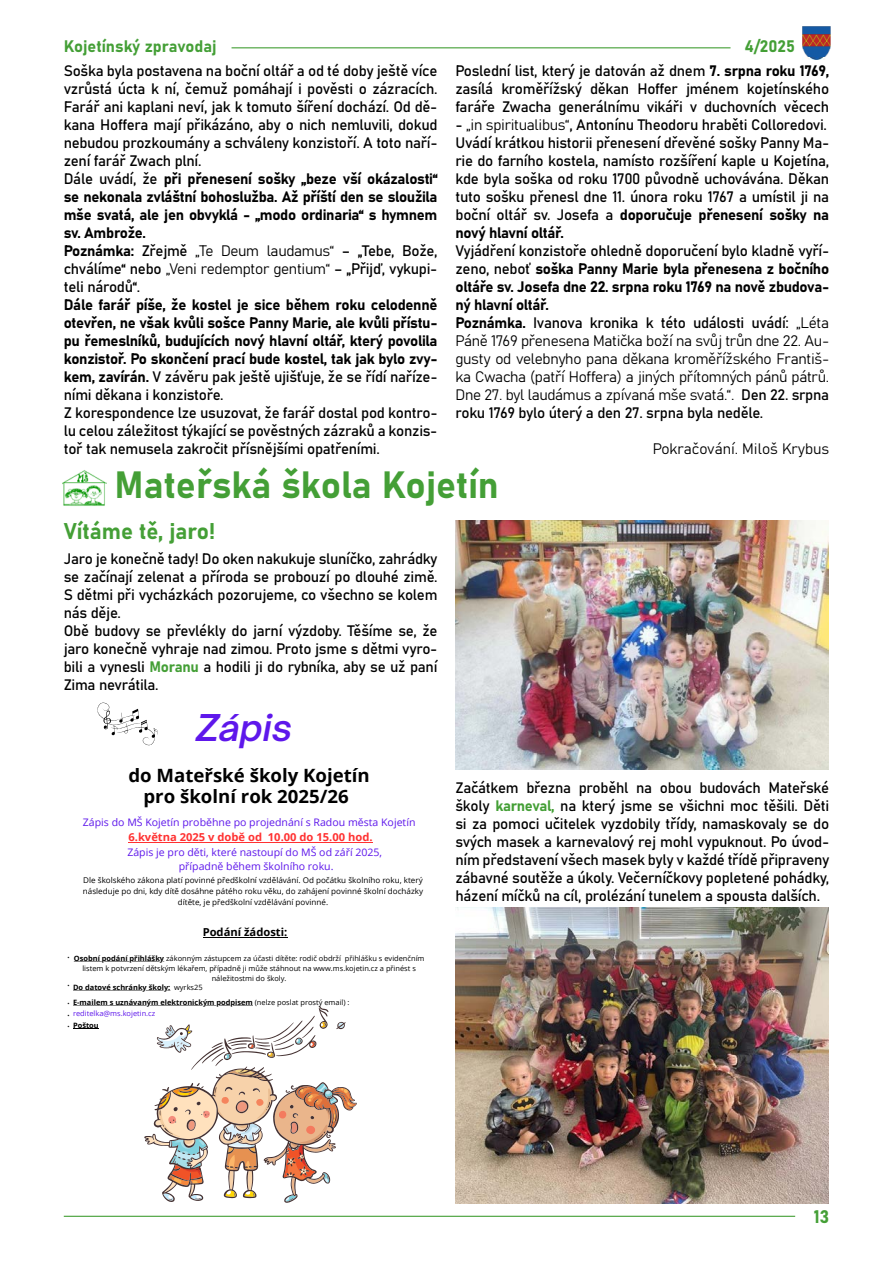
<style>
.page{position:relative;width:893px;height:1263px;background:#fff}
.page>*{position:absolute;margin:0;border:0;box-sizing:border-box;transform-origin:0 0}
.t1{font:37.5px "Bahnschrift";color:#449f36}
.t2{font:italic 600 35.4px "Open Sauce One";color:#5e17eb}
.t3{font:22.5px "Bahnschrift";color:#449f36}
.t4{font:700 18.3px/21.9px "Open Sans";color:#000;text-align:center}
.t5{font:18px "Bahnschrift";color:#449f36}
.t6{font:16.5px "Bahnschrift";color:#449f36}
.t7{font:15px/18px "Bahnschrift";letter-spacing:-.02em;color:#000}
.t8{font:15px "Bahnschrift";color:#000}
.t9{font:700 10.95px "Open Sans";color:#ff3131}
.t10{font:700 10.95px "Open Sans";color:#000}
.t11{font:10.35px/14.2px "Open Sans";color:#5e17eb;text-align:center}
.t12{font:10.35px "Open Sans";color:#000}
.t13{font:7.95px/10.9px "Open Sans";color:#000;text-align:center}
.t14{font:7.35px/10.1px "Open Sans";color:#000;text-align:center}
.t15{font:700 7.35px/15.5px "Open Sans";color:#000}
.t16{font:7.35px "Open Sans";color:#5e17eb}
.s1{color:#449f36}
.s2{font-weight:700}
.s3{font-weight:400}
</style>
<div class="page">
<hr style="left:64px;top:1216px;width:731px;height:1px;background:#449f36">
<hr style="left:232px;top:47px;width:498px;height:1px;background:#449f36">
<img style="left:803px;top:27px;width:28px;height:32px">
<img style="left:62px;top:470px;width:45px;height:36px">
<img style="left:455px;top:907px;width:373px;height:296px">
<svg style="left:97px;top:703px;width:61px;height:42px"></svg>
<hr style="left:128px;top:842px;width:134px;height:1px;background:#ff3131">
<hr style="left:268px;top:842px;width:105px;height:1px;background:#ff3131">
<hr style="left:203px;top:937px;width:84px;height:1px;background:#000">
<svg style="left:74px;top:961px;width:90px;height:1px"></svg>
<svg style="left:146px;top:990px;width:24px;height:1px"></svg>
<hr style="left:73px;top:990px;width:69px;height:1px;background:#000">
<svg style="left:144px;top:1005px;width:213px;height:198px"></svg>
<hr style="left:150px;top:1005px;width:52px;height:1px;background:#000">
<hr style="left:73px;top:1005px;width:73px;height:1px;background:#000">
<svg style="left:73px;top:1028px;width:26px;height:1px"></svg>
<img style="left:455px;top:521px;width:373px;height:248px">
<p class="t6" style="left:64px;top:33px;width:154px">Kojetínský zpravodaj</p>
<p class="t6" style="left:744px;top:33px;width:52px">4/2025</p>
<p class="t7" style="left:64px;top:60px;width:375px">Soška byla postavena na boční oltář a od té doby ještě více vzrůstá úcta k ní, čemuž pomáhají i pověsti o zázracích.<br>Farář ani kaplani neví, jak k tomuto šíření dochází. Od dě&shy;kana Hoffera mají přikázáno, aby o nich nemluvili, dokud nebudou prozkoumány a schváleny konzistoří. A toto naří&shy;zení farář Zwach plní.<br>Dále uvádí, že při přenesení sošky „beze vší okázalosti“ se nekonala zvláštní bohoslužba. Až příští den se sloužila mše svatá, ale jen obvyklá - „modo ordinaria“ s hymnem sv. Ambrože.<br>Poznámka: Zřejmě „Te Deum laudamus“ – „Tebe, Bože, chválíme“ nebo „Veni redemptor gentium“ – „Přijď, vykupi&shy;teli národů“.<br>Dále farář píše, že kostel je sice během roku celodenně otevřen, ne však kvůli sošce Panny Marie, ale kvůli přístu&shy;pu řemeslníků, budujících nový hlavní oltář, který povolila konzistoř. Po skončení prací bude kostel, tak jak bylo zvy&shy;kem, zavírán. V závěru pak ještě ujišťuje, že se řídí naříze&shy;ními děkana i konzistoře.<br>Z korespondence lze usuzovat, že farář dostal pod kontro&shy;lu celou záležitost týkající se pověstných zázraků a konzis&shy;toř tak nemusela zakročit přísnějšími opatřeními.</p>
<p class="t7" style="left:455px;top:60px;width:375px;text-align:justify">Poslední list, který je datován až dnem 7. srpna roku 1769, zasílá kroměřížský děkan Hoffer jménem kojetínského faráře Zwacha generálnímu vikáři v duchovních věcech</p>
<p class="t7" style="left:455px;top:114px;width:375px">- „in spiritualibus“, Antonínu Theodoru hraběti Colloredovi.<br>Uvádí krátkou historii přenesení dřevěné sošky Panny Ma&shy;rie do farního kostela, namísto rozšíření kaple u Kojetína, kde byla soška od roku 1700 původně uchovávána. Děkan tuto sošku přenesl dne 11. února roku 1767 a umístil ji na boční oltář sv. Josefa a doporučuje přenesení sošky na nový hlavní oltář.<br>Vyjádření konzistoře ohledně doporučení bylo kladně vyří&shy;zeno, neboť soška Panny Marie byla přenesena z bočního oltáře sv. Josefa dne 22. srpna roku 1769 na nově zbudova&shy;ný hlavní oltář.<br>Poznámka. Ivanova kronika k této události uvádí: „Léta Páně 1769 přenesena Matička boží na svůj trůn dne 22. Au&shy;gusty od velebnyho pana děkana kroměřížského Františ&shy;ka Cwacha (patří Hoffera) a jiných přítomných pánů pátrů.<br>Dne 27. byl laudámus a zpívaná mše svatá.“. Den 22. srpna roku 1769 bylo úterý a den 27. srpna byla neděle.</p>
<p class="t8" style="left:653px;top:437px;width:178px">Pokračování. Miloš Krybus</p>
<h1 class="t1" style="left:115px;top:457px;width:386px">Mateřská škola Kojetín</h1>
<h3 class="t3" style="left:64px;top:514px;width:153px">Vítáme tě, jaro!</h3>
<p class="t7" style="left:64px;top:548px;width:375px">Jaro je konečně tady! Do oken nakukuje sluníčko, zahrádky se začínají zelenat a příroda se probouzí po dlouhé zimě.<br>S dětmi při vycházkách pozorujeme, co všechno se kolem nás děje.<br>Obě budovy se převlékly do jarní výzdoby. Těšíme se, že jaro konečně vyhraje nad zimou. Proto jsme s dětmi vyro&shy;bili a vynesli <span class="s1">Moranu</span> a hodili ji do rybníka, aby se už paní Zima nevrátila.</p>
<h2 class="t2" style="left:196px;top:704px;width:98px">Zápis</h2>
<p class="t4" style="left:128px;top:763px;width:243px">do Mateřské školy Kojetín pro školní rok 2025/26</p>
<p class="t11" style="left:83px;top:814px;width:334px">Zápis do MŠ Kojetín proběhne po projednání s Radou města Kojetín</p>
<p class="t9" style="left:128px;top:829px;width:246px">6.května 2025 v době od 10.00 do 15.00 hod.</p>
<p class="t11" style="left:127px;top:845px;width:256px">Zápis je pro děti, které nastoupí do MŠ od září 2025, případně během školního roku.</p>
<p class="t13" style="left:83px;top:874px;width:342px">Dle školského zákona platí povinné předškolní vzdělávání. Od počátku školního roku, který následuje po dni, kdy dítě dosáhne pátého roku věku, do zahájení povinné školní docházky dítěte, je předškolní vzdělávání povinné.</p>
<p class="t10" style="left:203px;top:925px;width:86px">Podání žádosti:</p>
<p class="t14" style="left:74px;top:953px;width:352px"><span class="s2">Osobní podání přihlášky</span> zákonným zástupcem za účasti dítěte: rodič obdrží přihlášku s evidenčním listem k potvrzení dětským lékařem, případně ji může stáhnout na www.ms.kojetin.cz a přinést s náležitostmi do školy.</p>
<p class="t15" style="left:73px;top:979px;width:278px">Do datové schránky školy: <span class="s3">wyrks25<br></span>E-mailem s uznávaným elektronickým podpisem <span class="s3">(nelze poslat prostý email) :</span></p>
<p class="t16" style="left:73px;top:1008px;width:84px">reditelka@ms.kojetin.cz</p>
<p class="t15" style="left:73px;top:1017px;width:27px">Poštou</p>
<p class="t12" style="left:67px;top:947px;width:4px">.</p>
<p class="t12" style="left:67px;top:975px;width:4px">.</p>
<p class="t12" style="left:67px;top:993px;width:4px">.</p>
<p class="t12" style="left:67px;top:1005px;width:4px">.</p>
<p class="t12" style="left:67px;top:1016px;width:4px">.</p>
<p class="t7" style="left:455px;top:778px;width:375px;text-align:justify">Začátkem března proběhl na obou budovách Mateřské školy <span class="s1">karneval,</span> na který jsme se všichni moc těšili. Děti si za pomoci učitelek vyzdobily třídy, namaskovaly se do svých masek a karnevalový rej mohl vypuknout. Po úvod&shy;ním představení všech masek byly v každé třídě připraveny zábavné soutěže a úkoly. Večerníčkovy popletené pohádky, házení míčků na cíl, prolézání tunelem a spousta dalších.</p>
<p class="t5" style="left:814px;top:1203px;width:17px">13</p>
</div>
